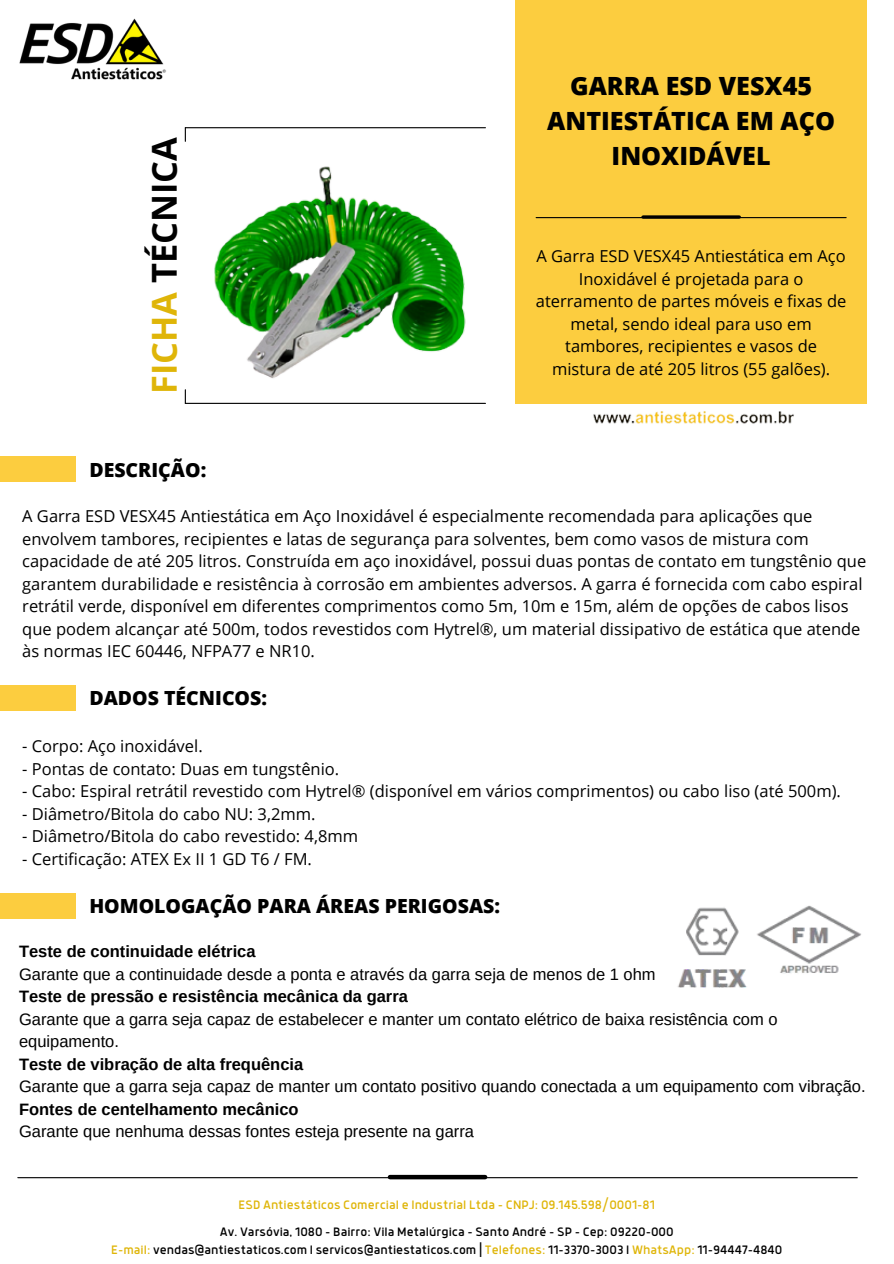
<style>
.page{position:relative;width:894px;height:1264px;background:#fff}
.page>*{position:absolute;margin:0;border:0;box-sizing:border-box;transform-origin:0 0}
.t1{font:700 34.35px "Open Sans";color:#000}
.t2{font:800 25.05px/34.8px "Open Sans";color:#000;text-align:center}
.t3{font:800 19.5px "Open Sans";color:#000}
.t4{font:16.5px/22.5px "Open Sans";color:#000;text-align:center}
.t5{font:16.5px/22.5px "Arimo";color:#000}
.t6{font:13.5px "Anteb";color:#000}
.t7{font:13.5px "Anteb";color:#dfb508}
.s1{color:#dfb508}
.s2{font-weight:700}
</style>
<div class="page">
<hr style="left:185px;top:127px;width:300px;height:1px;background:#000">
<svg style="left:185px;top:128px;width:1px;height:13px"></svg>
<hr style="left:185px;top:403px;width:300px;height:1px;background:#000">
<svg style="left:185px;top:390px;width:1px;height:13px"></svg>
<img style="left:593px;top:411px;width:201px;height:13px">
<div style="left:515px;top:0;width:351px;height:403px;background:#fccd3f"></div>
<img style="left:19px;top:18px;width:147px;height:62px">
<hr style="left:536px;top:217px;width:309px;height:1px;background:#000">
<svg style="left:642px;top:215px;width:97px;height:4px"></svg>
<div style="left:0;top:456px;width:76px;height:25px;background:#fccd3f"></div>
<div style="left:0;top:686px;width:76px;height:25px;background:#fccd3f"></div>
<hr style="left:18px;top:1177px;width:839px;height:1px;background:#000">
<div style="left:390px;top:1174px;width:95px;height:5px;background:#000"></div>
<div style="left:0;top:893px;width:76px;height:25px;background:#fccd3f"></div>
<img style="left:214px;top:166px;width:252px;height:213px">
<img style="left:677px;top:905px;width:184px;height:83px">
<p class="t1" style="left:140px;top:394px;width:259px;rotate:-90deg"><span class="s1">FICHA</span> TÉCNICA</p>
<p class="t2" style="left:547px;top:68px;width:289px">GARRA ESD VESX45<br>ANTIESTÁTICA EM AÇO<br>INOXIDÁVEL</p>
<h4 class="t4" style="left:535px;top:245px;width:312px">A Garra ESD VESX45 Antiestática em Aço Inoxidável é projetada para o aterramento de partes móveis e fixas de metal, sendo ideal para uso em tambores, recipientes e vasos de mistura de até 205 litros (55 galões).</h4>
<h3 class="t3" style="left:89px;top:456px;width:118px">DESCRIÇÃO:</h3>
<h4 class="t4" style="left:22px;top:504px;width:845px;text-align:left">A Garra ESD VESX45 Antiestática em Aço Inoxidável é especialmente recomendada para aplicações que envolvem tambores, recipientes e latas de segurança para solventes, bem como vasos de mistura com capacidade de até 205 litros. Construída em aço inoxidável, possui duas pontas de contato em tungstênio que garantem durabilidade e resistência à corrosão em ambientes adversos. A garra é fornecida com cabo espiral retrátil verde, disponível em diferentes comprimentos como 5m, 10m e 15m, além de opções de cabos lisos que podem alcançar até 500m, todos revestidos com Hytrel®, um material dissipativo de estática que atende às normas IEC 60446, NFPA77 e NR10.</h4>
<h4 class="t3" style="left:89px;top:684px;width:179px">DADOS TÉCNICOS:</h4>
<h3 class="t4" style="left:22px;top:734px;width:182px">- Corpo: Aço inoxidável.</h3>
<h3 class="t4" style="left:22px;top:757px;width:318px">- Pontas de contato: Duas em tungstênio.</h3>
<h3 class="t4" style="left:22px;top:779px;width:820px">- Cabo: Espiral retrátil revestido com Hytrel® (disponível em vários comprimentos) ou cabo liso (até 500m).</h3>
<h3 class="t4" style="left:22px;top:802px;width:295px">- Diâmetro/Bitola do cabo NU: 3,2mm.</h3>
<h3 class="t4" style="left:22px;top:824px;width:337px">- Diâmetro/Bitola do cabo revestido: 4,8mm</h3>
<h3 class="t4" style="left:22px;top:847px;width:291px">- Certificação: ATEX Ex II 1 GD T6 / FM.</h3>
<p class="t3" style="left:89px;top:891px;width:412px">HOMOLOGAÇÃO PARA ÁREAS PERIGOSAS:</p>
<h2 class="t5" style="left:19px;top:940px;width:847px"><span class="s2">Teste de continuidade elétrica<br></span>Garante que a continuidade desde a ponta e através da garra seja de menos de 1 ohm<br><span class="s2">Teste de pressão e resistência mecânica da garra<br></span>Garante que a garra seja capaz de estabelecer e manter um contato elétrico de baixa resistência com o equipamento.<br><span class="s2">Teste de vibração de alta frequência<br></span>Garante que a garra seja capaz de manter um contato positivo quando conectada a um equipamento com vibração.<br><span class="s2">Fontes de centelhamento mecânico<br></span>Garante que nenhuma dessas fontes esteja presente na garra</h2>
<h3 class="t7" style="left:238px;top:1198px;width:418px">ESD Antiestáticos Comercial e Industrial Ltda - CNPJ: 09.145.598/0001-81</h3>
<p class="t6" style="left:220px;top:1226px;width:455px">Av. Varsóvia, 1080 - Bairro: Vila Metalúrgica - Santo André - SP - Cep: 09220-000</p>
<h4 class="t6" style="left:111px;top:1244px;width:672px"><span class="s1">E-mail:</span> vendas@antiestaticos.com I servicos@antiestaticos.com | <span class="s1">Telefones:</span> 11-3370-3003 I <span class="s1">WhatsApp:</span> 11-94447-4840</h4>
</div>
